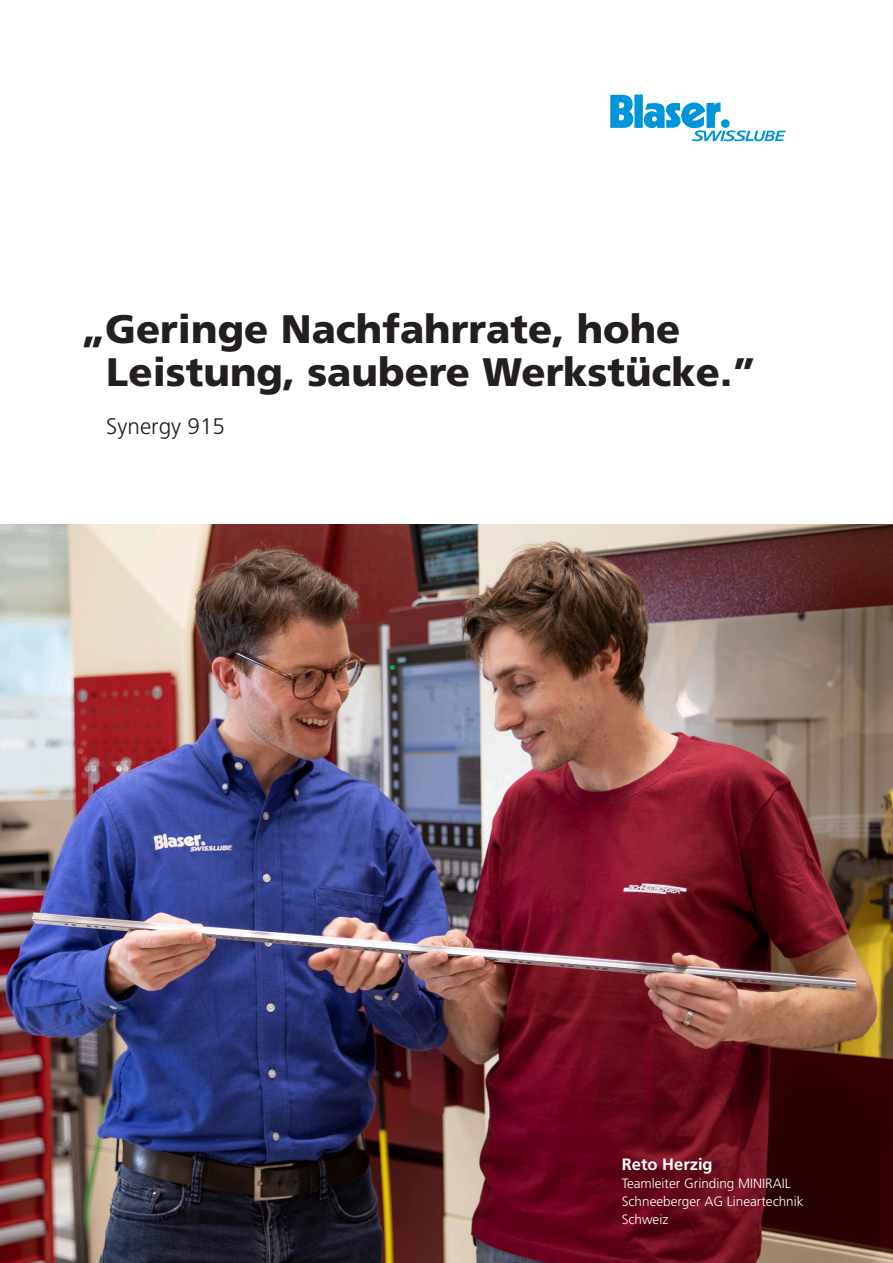
<style>
.page{position:relative;width:893px;height:1263px;background:#fff}
.page>*{position:absolute;margin:0;border:0;box-sizing:border-box;transform-origin:0 0}
.t1{font:900 39.75px/43.5px "Frutiger LT Std";color:#231f20}
.t2{font:300 22.5px "Frutiger LT Std";color:#231f20}
.t3{font:700 16.5px "Frutiger LT Std";color:#fff}
.t4{font:300 13.5px/18px "Frutiger LT Std";color:#fff}
</style>
<div class="page">
<img style="left:0;top:524px;width:893px;height:739px">
<div style="left:634px;top:95px;width:9px;height:33px;background:#0095d9"></div>
<svg style="left:610px;top:95px;width:23px;height:33px"></svg>
<svg style="left:644px;top:102px;width:142px;height:39px"></svg>
<h1 class="t1" style="left:106px;top:307px;width:652px;text-indent:-26px">„Geringe Nachfahrrate, hohe<br>Leistung, saubere Werkstücke.”</h1>
<h2 class="t2" style="left:106px;top:413px;width:120px">Synergy 915</h2>
<p class="t3" style="left:622px;top:1154px;width:92px">Reto Herzig</p>
<p class="t4" style="left:622px;top:1174px;width:183px">Teamleiter Grinding MINIRAIL<br>Schneeberger AG Lineartechnik<br>Schweiz</p>
</div>
